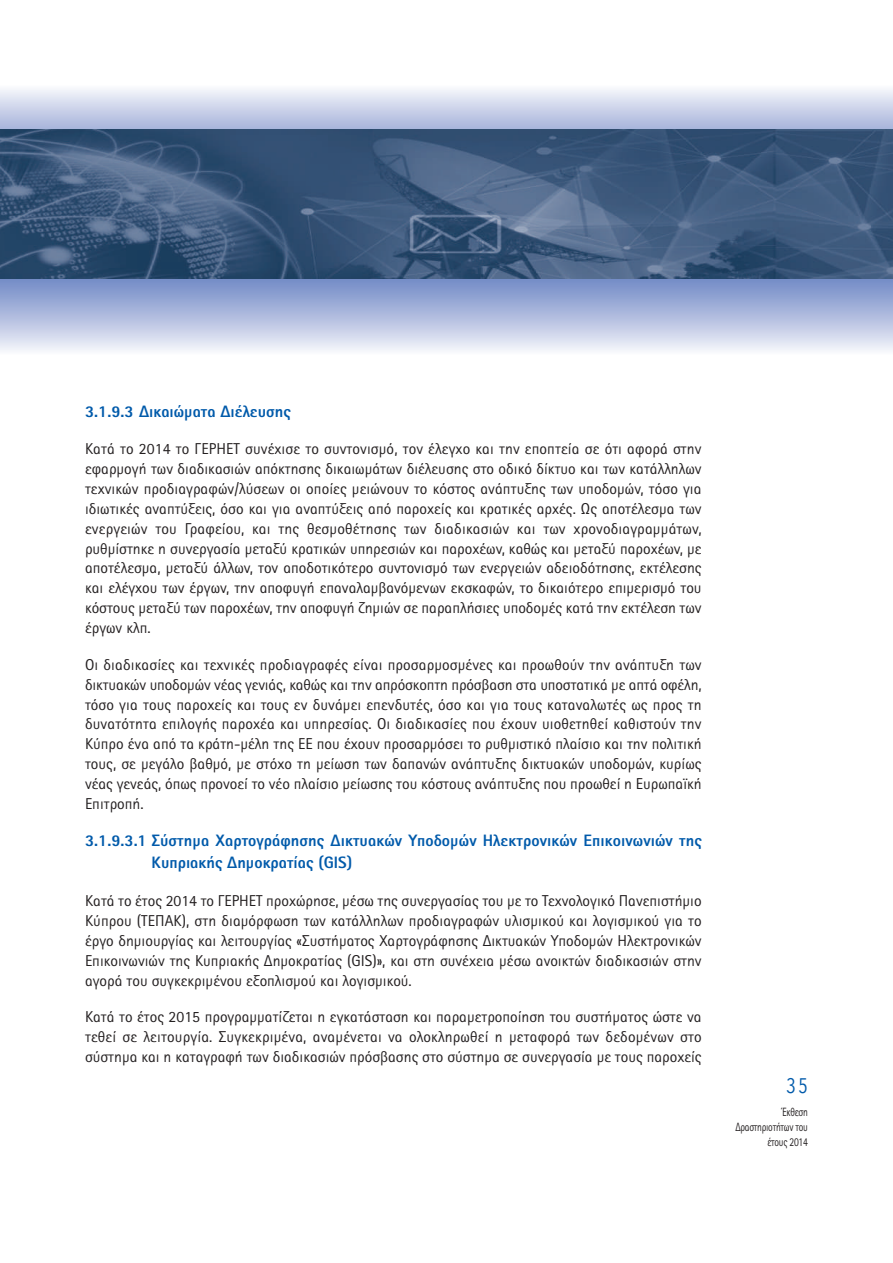
<style>
.page{position:relative;width:893px;height:1263px;background:#fff}
.page>*{position:absolute;margin:0;border:0;box-sizing:border-box;transform-origin:0 0}
.t1{font:21px "Avenir Next Condensed";color:#015aaa}
.t2{font:800 16.5px/22px "Rotis Sans Hel";letter-spacing:.005em;color:#015aaa}
.t3{font:15.75px/19.8px "Rotis Sans Hel";color:#231f20;text-align:justify}
.t4{font:12px/15.1px "Rotis Sans Hel";letter-spacing:-.025em;color:#231f20;text-align:right;scale:.8 1}
</style>
<div class="page">
<img style="left:0;top:89px;width:893px;height:262px">
<img style="left:0;top:130px;width:893px;height:149px">
<p class="t2" style="left:85px;top:402px;width:207px">3.1.9.3 Δικαιώματα Διέλευσης</p>
<p class="t3" style="left:85px;top:441px;width:618px">Κατά το 2014 το ΓΕΡΗΕΤ συνέχισε το συντονισμό, τον έλεγχο και την εποπτεία σε ότι αφορά στην εφαρμογή των διαδικασιών απόκτησης δικαιωμάτων διέλευσης στο οδικό δίκτυο και των κατάλληλων τεχνικών προδιαγραφών/λύσεων οι οποίες μειώνουν το κόστος ανάπτυξης των υποδομών, τόσο για ιδιωτικές αναπτύξεις, όσο και για αναπτύξεις από παροχείς και κρατικές αρχές. Ως αποτέλεσμα των ενεργειών του Γραφείου, και της θεσμοθέτησης των διαδικασιών και των χρονοδιαγραμμάτων, ρυθμίστηκε η συνεργασία μεταξύ κρατικών υπηρεσιών και παροχέων, καθώς και μεταξύ παροχέων, με αποτέλεσμα, μεταξύ άλλων, τον αποδοτικότερο συντονισμό των ενεργειών αδειοδότησης, εκτέλεσης και ελέγχου των έργων, την αποφυγή επαναλαμβανόμενων εκσκαφών, το δικαιότερο επιμερισμό του κόστους μεταξύ των παροχέων, την αποφυγή ζημιών σε παραπλήσιες υποδομές κατά την εκτέλεση των έργων κλπ.</p>
<p class="t3" style="left:85px;top:656px;width:618px">Οι διαδικασίες και τεχνικές προδιαγραφές είναι προσαρμοσμένες και προωθούν την ανάπτυξη των δικτυακών υποδομών νέας γενιάς, καθώς και την απρόσκοπτη πρόσβαση στα υποστατικά με απτά οφέλη, τόσο για τους παροχείς και τους εν δυνάμει επενδυτές, όσο και για τους καταναλωτές ως προς τη δυνατότητα επιλογής παροχέα και υπηρεσίας. Οι διαδικασίες που έχουν υιοθετηθεί καθιστούν την Κύπρο ένα από τα κράτη-μέλη της ΕΕ που έχουν προσαρμόσει το ρυθμιστικό πλαίσιο και την πολιτική τους, σε μεγάλο βαθμό, με στόχο τη μείωση των δαπανών ανάπτυξης δικτυακών υποδομών, κυρίως νέας γενεάς, όπως προνοεί το νέο πλαίσιο μείωσης του κόστους ανάπτυξης που προωθεί η Ευρωπαϊκή Επιτροπή.</p>
<p class="t2" style="left:152px;top:831px;width:552px;text-indent:-67px">3.1.9.3.1 Σύστημα Χαρτογράφησης Δικτυακών Υποδομών Ηλεκτρονικών Επικοινωνιών της<br>Κυπριακής Δημοκρατίας (GIS)</p>
<p class="t3" style="left:85px;top:892px;width:618px">Κατά το έτος 2014 το ΓΕΡΗΕΤ προχώρησε, μέσω της συνεργασίας του με το Τεχνολογικό Πανεπιστήμιο Κύπρου (ΤΕΠΑΚ), στη διαμόρφωση των κατάλληλων προδιαγραφών υλισμικού και λογισμικού για το έργο δημιουργίας και λειτουργίας «Συστήματος Χαρτογράφησης Δικτυακών Υποδομών Ηλεκτρονικών Επικοινωνιών της Κυπριακής Δημοκρατίας (GIS)», και στη συνέχεια μέσω ανοικτών διαδικασιών στην αγορά του συγκεκριμένου εξοπλισμού και λογισμικού.</p>
<p class="t3" style="left:85px;top:1009px;width:618px">Κατά το έτος 2015 προγραμματίζεται η εγκατάσταση και παραμετροποίηση του συστήματος ώστε να τεθεί σε λειτουργία. Συγκεκριμένα, αναμένεται να ολοκληρωθεί η μεταφορά των δεδομένων στο σύστημα και η καταγραφή των διαδικασιών πρόσβασης στο σύστημα σε συνεργασία με τους παροχείς</p>
<h1 class="t1" style="left:786px;top:1071px;width:23px">35</h1>
<p class="t4" style="left:735px;top:1105px;width:92px">Έκθεση<br>Δραστηριοτήτων του έτους 2014</p>
</div>
